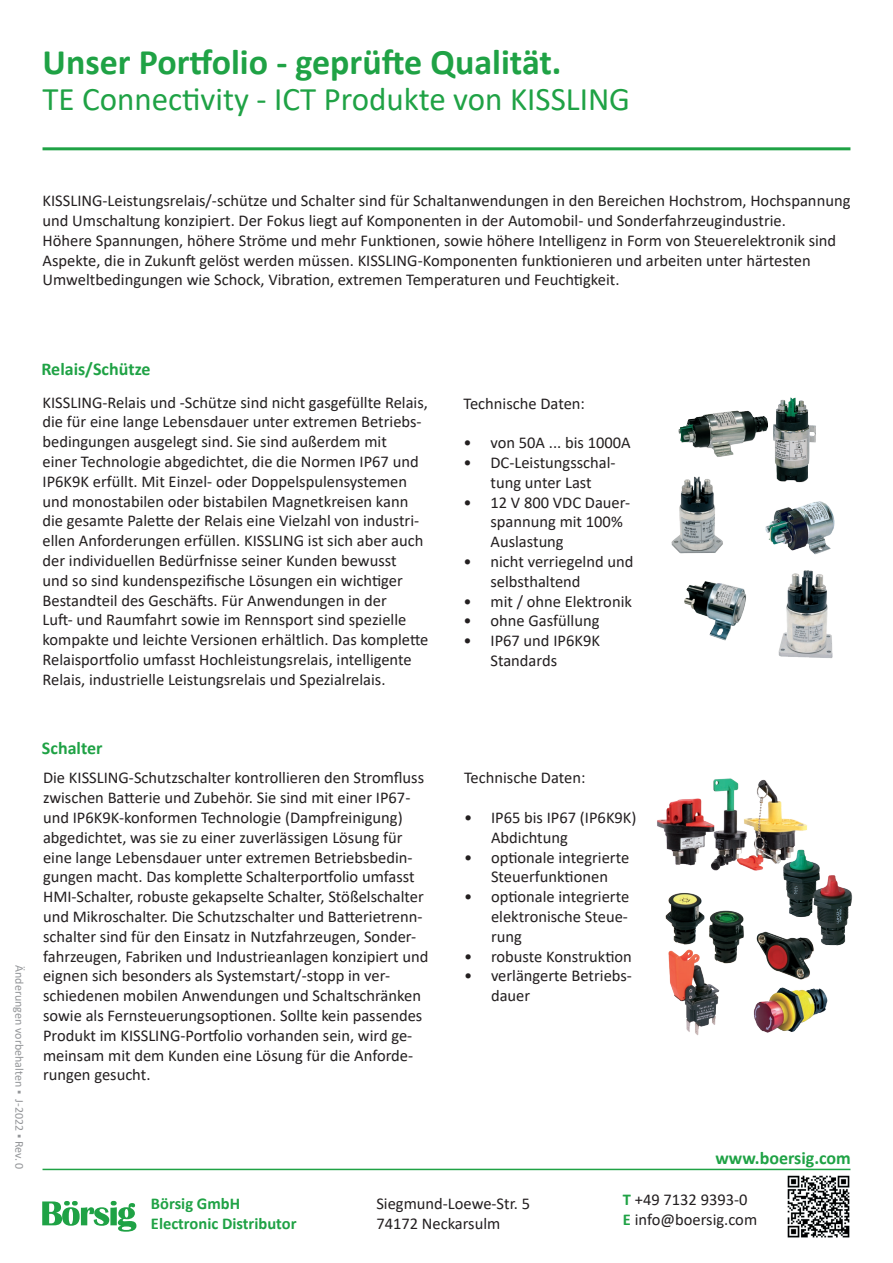
<style>
.page{position:relative;width:893px;height:1263px;background:#fff}
.page>*{position:absolute;margin:0;border:0;box-sizing:border-box;transform-origin:0 0}
.t1{font:700 36px "Calibri";color:#1fa245}
.t2{font:33px "Calibri";color:#1fa245}
.t3{font:700 18px "Calibri";color:#1fa245}
.t4{font:16.5px/19.8px "Calibri";color:#231f20}
.t5{font:700 16.5px/19.8px "Calibri";color:#1fa245}
.t6{font:12px "Calibri";color:#939598}
.s1{font-weight:700;color:#1fa245}
</style>
<div class="page">
<hr style="left:43px;top:147px;width:807px;height:3px;background:#1fa245">
<svg style="left:42px;top:1201px;width:94px;height:31px"></svg>
<hr style="left:43px;top:1169px;width:807px;height:1px;background:#1fa245">
<img style="left:787px;top:1175px;width:63px;height:63px">
<img style="left:678px;top:397px;width:138px;height:86px">
<img style="left:765px;top:501px;width:70px;height:54px">
<img style="left:671px;top:476px;width:81px;height:78px">
<img style="left:778px;top:570px;width:55px;height:88px">
<img style="left:684px;top:581px;width:62px;height:60px">
<img style="left:657px;top:778px;width:150px;height:86px">
<img style="left:776px;top:843px;width:77px;height:103px">
<img style="left:665px;top:864px;width:155px;height:112px">
<img style="left:665px;top:945px;width:89px;height:90px">
<img style="left:751px;top:976px;width:77px;height:59px">
<h1 class="t1" style="left:43px;top:36px;width:520px">Unser Portfolio - geprüfte Qualität.</h1>
<h2 class="t2" style="left:43px;top:76px;width:589px">TE Connectivity - ICT Produkte von KISSLING</h2>
<p class="t4" style="left:43px;top:190px;width:809px">KISSLING-Leistungsrelais/-schütze und Schalter sind für Schaltanwendungen in den Bereichen Hochstrom, Hochspannung und Umschaltung konzipiert. Der Fokus liegt auf Komponenten in der Automobil- und Sonderfahrzeugindustrie.<br>Höhere Spannungen, höhere Ströme und mehr Funktionen, sowie höhere Intelligenz in Form von Steuerelektronik sind Aspekte, die in Zukunft gelöst werden müssen. KISSLING-Komponenten funktionieren und arbeiten unter härtesten Umweltbedingungen wie Schock, Vibration, extremen Temperaturen und Feuchtigkeit.</p>
<p class="t3" style="left:41px;top:356px;width:111px">Relais/Schütze</p>
<p class="t4" style="left:43px;top:392px;width:387px">KISSLING-Relais und -Schütze sind nicht gasgefüllte Relais, die für eine lange Lebensdauer unter extremen Betriebs&shy;bedingungen ausgelegt sind. Sie sind außerdem mit<br>einer Technologie abgedichtet, die die Normen IP67 und IP6K9K erfüllt. Mit Einzel- oder Doppelspulensystemen und monostabilen oder bistabilen Magnetkreisen kann die gesamte Palette der Relais eine Vielzahl von industri&shy;ellen Anforderungen erfüllen. KISSLING ist sich aber auch der individuellen Bedürfnisse seiner Kunden bewusst<br>und so sind kundenspezifische Lösungen ein wichtiger Bestandteil des Geschäfts. Für Anwendungen in der<br>Luft- und Raumfahrt sowie im Rennsport sind spezielle kompakte und leichte Versionen erhältlich. Das komplette Relaisportfolio umfasst Hochleistungsrelais, intelligente Relais, industrielle Leistungsrelais und Spezialrelais.</p>
<p class="t4" style="left:463px;top:393px;width:123px">Technische Daten:</p>
<p class="t4" style="left:463px;top:432px;width:169px">• von 50A ... bis 1000A</p>
<p class="t4" style="left:463px;top:452px;width:154px;text-align:center">• DC-Leistungsschal&shy;tung unter Last</p>
<p class="t4" style="left:490px;top:492px;width:141px;text-indent:-27px">• 12 V 800 VDC Dauer&shy;spannung mit 100%<br>Auslastung</p>
<p class="t4" style="left:490px;top:551px;width:144px;text-indent:-27px">• nicht verriegelnd und selbsthaltend</p>
<p class="t4" style="left:463px;top:591px;width:170px">• mit / ohne Elektronik</p>
<p class="t4" style="left:463px;top:611px;width:137px">• ohne Gasfüllung</p>
<p class="t4" style="left:490px;top:630px;width:111px;text-indent:-27px">• IP67 und IP6K9K<br>Standards</p>
<p class="t6" style="left:28px;top:965px;width:206px;rotate:90deg">Änderungen vorbehalten ▪ J-2022 ▪ Rev. 0</p>
<p class="t3" style="left:42px;top:735px;width:62px">Schalter</p>
<p class="t4" style="left:43px;top:767px;width:387px">Die KISSLING-Schutzschalter kontrollieren den Stromfluss zwischen Batterie und Zubehör. Sie sind mit einer IP67- und IP6K9K-konformen Technologie (Dampfreinigung) abgedichtet, was sie zu einer zuverlässigen Lösung für eine lange Lebensdauer unter extremen Betriebsbedin&shy;gungen macht. Das komplette Schalterportfolio umfasst HMI-Schalter, robuste gekapselte Schalter, Stößelschalter und Mikroschalter. Die Schutzschalter und Batterietrenn&shy;schalter sind für den Einsatz in Nutzfahrzeugen, Sonder&shy;fahrzeugen, Fabriken und Industrieanlagen konzipiert und eignen sich besonders als Systemstart/-stopp in ver&shy;schiedenen mobilen Anwendungen und Schaltschränken sowie als Fernsteuerungsoptionen. Sollte kein passendes Produkt im KISSLING-Portfolio vorhanden sein, wird ge&shy;meinsam mit dem Kunden eine Lösung für die Anforde&shy;rungen gesucht.</p>
<p class="t4" style="left:464px;top:767px;width:123px">Technische Daten:</p>
<p class="t4" style="left:491px;top:807px;width:147px;text-indent:-27px">• IP65 bis IP67 (IP6K9K)<br>Abdichtung</p>
<p class="t4" style="left:464px;top:847px;width:167px;text-align:center">• optionale integrierte<br>Steuerfunktionen</p>
<p class="t4" style="left:491px;top:886px;width:140px;text-align:justify;text-indent:-27px">• optionale integrierte elektronische Steue&shy;rung</p>
<p class="t4" style="left:464px;top:946px;width:169px">• robuste Konstruktion</p>
<p class="t4" style="left:491px;top:965px;width:142px;text-indent:-27px">• verlängerte Betriebs&shy;dauer</p>
<p class="t3" style="left:715px;top:1145px;width:137px">www.boersig.com</p>
<p class="t5" style="left:151px;top:1194px;width:147px">Börsig GmbH<br>Electronic Distributor</p>
<p class="t4" style="left:376px;top:1194px;width:155px">Siegmund-Loewe-Str. 5<br>74172 Neckarsulm</p>
<p class="t4" style="left:623px;top:1189px;width:136px"><span class="s1">T</span> +49 7132 9393-0<br><span class="s1">E</span> info@boersig.com</p>
</div>
